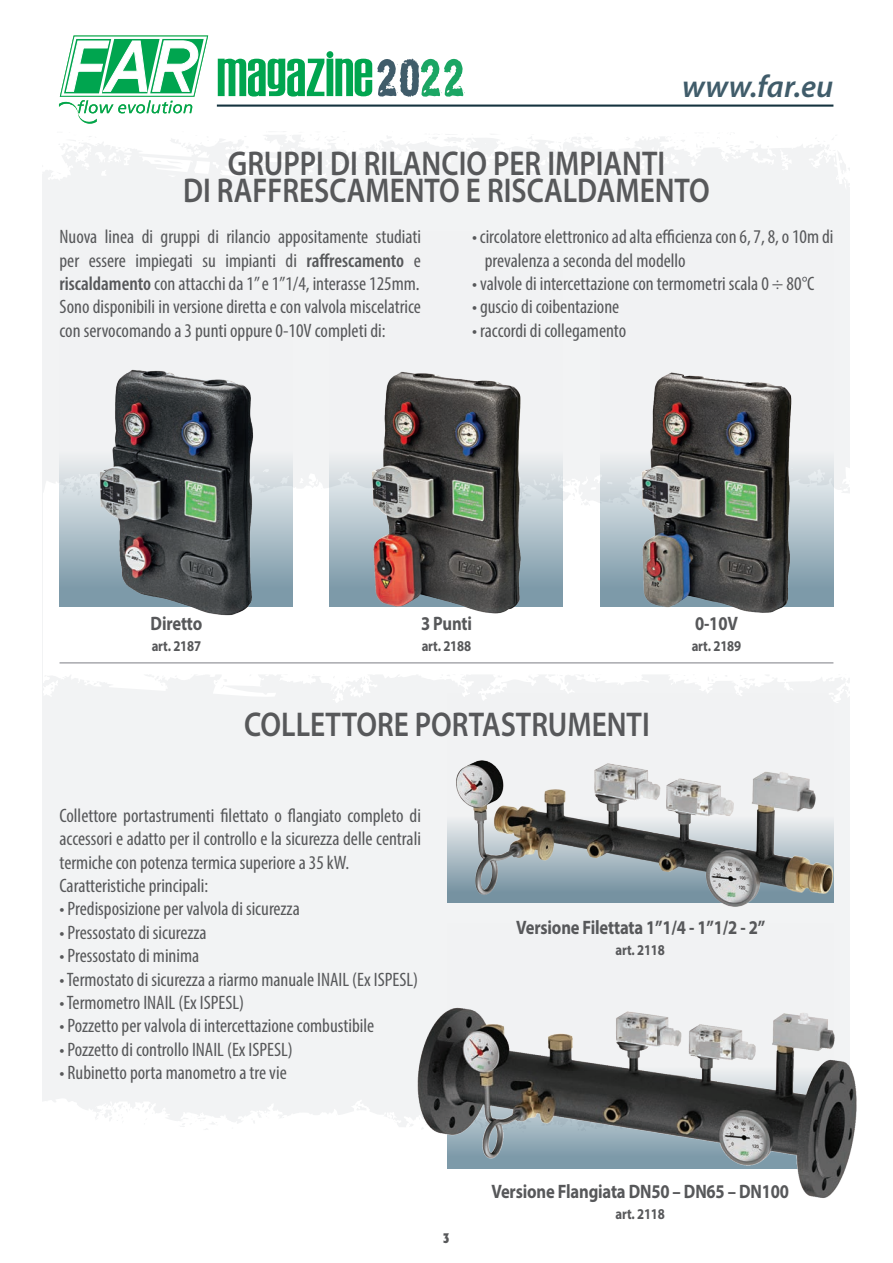
<style>
.page{position:relative;width:893px;height:1263px;background:#fff}
.page>*{position:absolute;margin:0;border:0;box-sizing:border-box;transform-origin:0 0}
.t1{font:54.75px "Establo";color:#00a54f}
.t2{font:600 34.5px "Myriad Pro";color:#57585a;scale:.85 1}
.t3{font:italic 600 31.5px "Myriad Pro";letter-spacing:.005em;color:#405c6a}
.t4{font:condensed 19.5px/23.4px "Myriad Pro";color:#57585a;text-align:justify}
.t5{font:700 19.5px "Myriad Pro";letter-spacing:-.01em;color:#57585a;scale:.85 1}
.t6{font:700 15px "Myriad Pro";letter-spacing:-.01em;color:#57585a;scale:.85 1}
.t7{font:700 condensed 15px "Formata";color:#57585a;scale:.85 1}
.s1{font-weight:600}
</style>
<div class="page">
<div style="left:43px;top:0;width:807px;height:1263px;background:#f2f3f4"></div>
<svg style="left:273px;top:0;width:577px;height:173px;fill:#fff"></svg>
<div style="left:59px;top:1099px;width:791px;height:164px;background:#fff"></div>
<svg style="left:833px;top:157px;width:3px;height:5px"></svg>
<svg style="left:625px;top:141px;width:56px;height:33px"></svg>
<svg style="left:417px;top:133px;width:7px;height:2px"></svg>
<svg style="left:287px;top:148px;width:57px;height:29px"></svg>
<svg style="left:220px;top:1114px;width:36px;height:22px"></svg>
<svg style="left:278px;top:1129px;width:11px;height:9px"></svg>
<svg style="left:389px;top:142px;width:28px;height:23px"></svg>
<svg style="left:509px;top:133px;width:94px;height:46px"></svg>
<svg style="left:836px;top:169px;width:14px;height:18px"></svg>
<div style="left:42px;top:1097px;width:17px;height:166px;background:#fff"></div>
<svg style="left:42px;top:0;width:231px;height:184px"></svg>
<hr style="left:217px;top:105px;width:616px;height:2px;background:#15333f">
<svg style="left:377px;top:57px;width:88px;height:40px"></svg>
<svg style="left:43px;top:467px;width:807px;height:236px;fill:#fff"></svg>
<svg style="left:43px;top:680px;width:16px;height:18px"></svg>
<svg style="left:59px;top:461px;width:234px;height:146px;background:#aec0c9"></svg>
<svg style="left:329px;top:461px;width:234px;height:146px;background:#aec0c9"></svg>
<svg style="left:600px;top:461px;width:233px;height:146px;background:#aec0c9"></svg>
<img style="left:92px;top:369px;width:169px;height:265px">
<img style="left:360px;top:371px;width:172px;height:261px">
<img style="left:635px;top:372px;width:163px;height:259px">
<img style="left:447px;top:760px;width:387px;height:147px">
<img style="left:412px;top:1007px;width:445px;height:203px">
<hr style="left:60px;top:662px;width:773px;height:2px;background:#a8a9ad">
<h1 class="t1" style="left:217px;top:47px;width:158px">MAGAZINE</h1>
<h3 class="t3" style="left:682px;top:66px;width:153px">www.far.eu</h3>
<p class="t2" style="left:228px;top:141px;width:516px">GRUPPI DI RILANCIO PER IMPIANTI</p>
<p class="t2" style="left:183px;top:168px;width:621px">DI RAFFRESCAMENTO E RISCALDAMENTO</p>
<p class="t4" style="left:60px;top:225px;width:363px">Nuova linea di gruppi di rilancio appositamente studiati per essere impiegati su impianti di <span class="s1">raffrescamento</span> e <span class="s1">riscaldamento</span> con attacchi da 1” e 1”1/4, interasse 125mm.</p>
<p class="t4" style="left:60px;top:295px;width:363px">Sono disponibili in versione diretta e con valvola miscelatrice con servocomando a 3 punti oppure 0-10V completi di:</p>
<p class="t4" style="left:485px;top:225px;width:350px;text-indent:-13px">• circolatore elettronico ad alta efficienza con 6, 7, 8, o 10m di prevalenza a seconda del modello</p>
<p class="t4" style="left:472px;top:272px;width:344px">• valvole di intercettazione con termometri scala 0 ÷ 80°C</p>
<p class="t4" style="left:472px;top:295px;width:149px">• guscio di coibentazione</p>
<p class="t4" style="left:472px;top:318px;width:156px">• raccordi di collegamento</p>
<p class="t5" style="left:151px;top:611px;width:62px">Diretto</p>
<p class="t6" style="left:152px;top:637px;width:60px">art. 2187</p>
<p class="t5" style="left:421px;top:611px;width:61px">3 Punti</p>
<p class="t6" style="left:422px;top:637px;width:60px">art. 2188</p>
<p class="t2" style="left:244px;top:702px;width:479px">COLLETTORE PORTASTRUMENTI</p>
<p class="t5" style="left:695px;top:611px;width:52px">0-10V</p>
<p class="t6" style="left:692px;top:637px;width:60px">art. 2189</p>
<p class="t4" style="left:60px;top:803px;width:363px">Collettore portastrumenti filettato o flangiato completo di accessori e adatto per il controllo e la sicurezza delle centrali termiche con potenza termica superiore a 35 kW.</p>
<p class="t4" style="left:60px;top:874px;width:150px">Caratteristiche principali:</p>
<p class="t4" style="left:60px;top:897px;width:242px">• Predisposizione per valvola di sicurezza</p>
<p class="t4" style="left:60px;top:920px;width:149px">• Pressostato di sicurezza</p>
<p class="t4" style="left:60px;top:944px;width:141px">• Pressostato di minima</p>
<p class="t4" style="left:60px;top:967px;width:360px">• Termostato di sicurezza a riarmo manuale INAIL (Ex ISPESL)</p>
<p class="t4" style="left:60px;top:991px;width:186px">• Termometro INAIL (Ex ISPESL)</p>
<p class="t4" style="left:60px;top:1014px;width:316px">• Pozzetto per valvola di intercettazione combustibile</p>
<p class="t4" style="left:60px;top:1037px;width:235px">• Pozzetto di controllo INAIL (Ex ISPESL)</p>
<p class="t4" style="left:60px;top:1061px;width:229px">• Rubinetto porta manometro a tre vie</p>
<p class="t7" style="left:443px;top:1228px;width:9px">3</p>
<p class="t5" style="left:516px;top:914px;width:295px">Versione Filettata 1”1/4 - 1”1/2 - 2”</p>
<p class="t6" style="left:615px;top:940px;width:60px">art. 2118</p>
<p class="t5" style="left:491px;top:1178px;width:352px">Versione Flangiata DN50 – DN65 – DN100</p>
<p class="t6" style="left:615px;top:1204px;width:60px">art. 2118</p>
</div>
